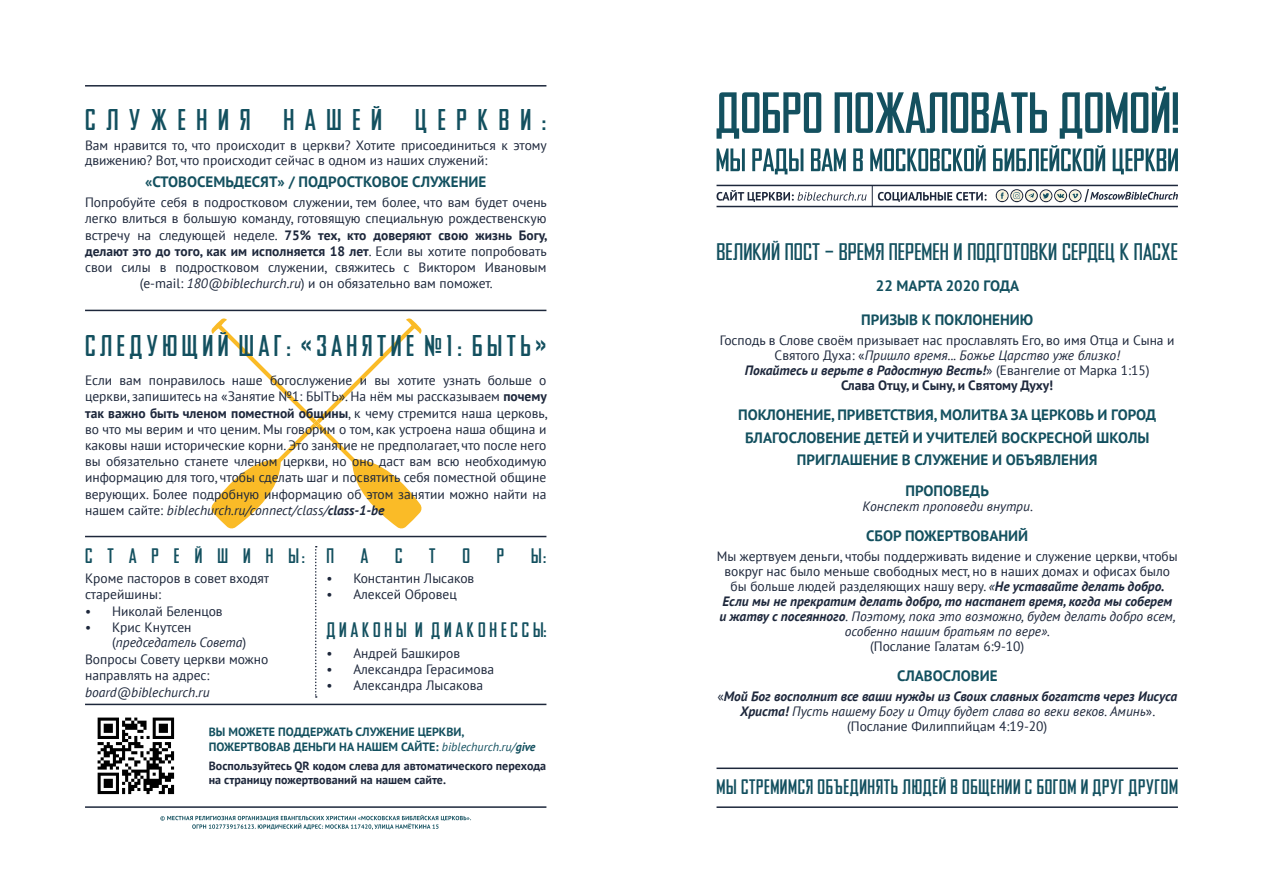
<style>
.page{position:relative;width:1263px;height:893px;background:#fff}
.page>*{position:absolute;margin:0;border:0;box-sizing:border-box;transform-origin:0 0}
.t1{font:condensed 30px "Agency Gothic CT";letter-spacing:.15em;color:#13505f}
.t2{font:condensed 30px "Agency Gothic CT";letter-spacing:.36em;color:#13505f}
.t3{font:500 24px "Agency Gothic CT";color:#13505f}
.t4{font:condensed 21px "Agency Gothic CT";letter-spacing:.03em;color:#13505f}
.t5{font:condensed 21px "Agency Gothic CT";letter-spacing:.185em;color:#13505f}
.t6{font:condensed 21px "Agency Gothic CT";letter-spacing:.72em;color:#13505f}
.t7{font:700 15px "PT Sans";color:#13505f}
.t8{font:13.5px/16.2px "PT Sans";color:#1d273b;text-align:center}
.t9{font:italic 700 13.5px/15px "PT Sans";color:#1d273b;text-align:center}
.t10{font:italic 13.5px/15.5px "PT Sans";color:#1d273b}
.t11{font:700 13.5px "PT Sans";color:#1d273b}
.t12{font:700 12px/14.4px "PT Sans";color:#1d273b}
.t13{font:700 12px/14.4px "PT Sans";color:#13505f}
.s1{font-weight:700}
.s2{font-style:italic}
.s3{font-weight:700;font-style:italic}
.s4{font-style:normal}
.s5{font-weight:400;font-style:italic}
.s6{font-weight:400;font-style:normal}
.s7{font-weight:400}
</style>
<div class="page">
<svg style="left:211px;top:318px;width:210px;height:210px"></svg>
<hr style="left:85px;top:536px;width:461px;height:1px;background:#1d273b">
<hr style="left:85px;top:85px;width:461px;height:2px;background:#1d273b">
<hr style="left:85px;top:310px;width:461px;height:1px;background:#1d273b">
<img style="left:85px;top:705px;width:101px;height:90px">
<svg style="left:315px;top:546px;width:2px;height:152px"></svg>
<hr style="left:85px;top:704px;width:461px;height:1px;background:#1d273b">
<hr style="left:85px;top:806px;width:461px;height:2px;background:#1d273b">
<svg style="left:160px;top:815px;width:311px;height:14px"></svg>
<svg style="left:716px;top:87px;width:462px;height:52px"></svg>
<svg style="left:716px;top:145px;width:462px;height:29px"></svg>
<hr style="left:716px;top:185px;width:462px;height:1px;background:#1d273b">
<hr style="left:716px;top:206px;width:462px;height:1px;background:#1d273b">
<svg style="left:996px;top:189px;width:182px;height:13px"></svg>
<svg style="left:716px;top:185px;width:270px;height:22px"></svg>
<hr style="left:716px;top:806px;width:462px;height:2px;background:#1d273b">
<hr style="left:716px;top:767px;width:462px;height:2px;background:#1d273b">
<p class="t2" style="left:85px;top:105px;width:463px">СЛУЖЕНИЯ НАШЕЙ ЦЕРКВИ:</p>
<p class="t8" style="left:85px;top:137px;width:463px;line-height:15px;text-align:left">Вам нравится то, что происходит в церкви? Хотите присоединиться к этому движению? Вот, что происходит сейчас в одном из наших служений:</p>
<p class="t7" style="left:145px;top:172px;width:343px">«СТОВОСЕМЬДЕСЯТ» / ПОДРОСТКОВОЕ СЛУЖЕНИЕ</p>
<p class="t8" style="left:85px;top:194px;width:464px">Попробуйте себя в подростковом служении, тем более, что вам будет очень легко влиться в большую команду, готовящую специальную рождественскую встречу на следующей неделе. <span class="s1">75% тех, кто доверяют свою жизнь Богу, делают это до того, как им исполняется 18 лет</span>. Если вы хотите попробовать свои силы в подростковом служении, свяжитесь с Виктором Ивановым (e-mail: <span class="s2">180@biblechurch.ru</span>) и он обязательно вам поможет.</p>
<p class="t1" style="left:85px;top:331px;width:463px">СЛЕДУЮЩИЙ ШАГ: «ЗАНЯТИЕ №1: БЫТЬ»</p>
<p class="t8" style="left:85px;top:372px;width:464px;text-align:justify">Если вам понравилось наше богослужение и вы хотите узнать больше о церкви, запишитесь на «Занятие №1: БЫТЬ». На нём мы рассказываем <span class="s1">почему так важно быть членом поместной общины</span>, к чему стремится наша церковь, во что мы верим и что ценим. Мы говорим о том, как устроена наша община и каковы наши исторические корни. Это занятие не предполагает, что после него вы обязательно станете членом церкви, но оно даст вам всю необходимую информацию для того, чтобы сделать шаг и посвятить себя поместной общине верующих. Более подробную информацию об этом занятии можно найти на нашем сайте: <span class="s2">biblechurch.ru/connect/class/</span><span class="s3">class-1-be</span></p>
<p class="t6" style="left:85px;top:545px;width:222px">СТАРЕЙШИНЫ:</p>
<p class="t8" style="left:85px;top:570px;width:186px;text-align:left">Кроме пасторов в совет входят старейшины:</p>
<p class="t8" style="left:85px;top:602px;width:139px">• Николай Беленцов</p>
<p class="t10" style="left:112px;top:619px;width:136px;text-indent:-27px"><span class="s4">• Крис Кнутсен (</span>председатель Совета<span class="s4">)</span></p>
<p class="t8" style="left:85px;top:651px;width:185px;text-align:left">Вопросы Совету церкви можно направлять на адрес: <span class="s2">board@biblechurch.ru</span></p>
<p class="t4" style="left:326px;top:545px;width:9px">П</p>
<p class="t4" style="left:361px;top:545px;width:9px">А</p>
<p class="t4" style="left:395px;top:545px;width:9px">С</p>
<p class="t4" style="left:429px;top:545px;width:8px">Т</p>
<p class="t4" style="left:462px;top:545px;width:9px">О</p>
<p class="t4" style="left:497px;top:545px;width:9px">Р</p>
<p class="t4" style="left:531px;top:545px;width:17px">Ы:</p>
<p class="t8" style="left:326px;top:570px;width:149px">• Константин Лысаков</p>
<p class="t8" style="left:326px;top:586px;width:132px">• Алексей Обровец</p>
<p class="t5" style="left:326px;top:620px;width:222px">ДИАКОНЫ И ДИАКОНЕССЫ:</p>
<p class="t8" style="left:326px;top:645px;width:135px">• Андрей Башкиров</p>
<p class="t8" style="left:326px;top:661px;width:169px">• Александра Герасимова</p>
<p class="t8" style="left:326px;top:677px;width:158px">• Александра Лысакова</p>
<p class="t13" style="left:209px;top:725px;width:328px">ВЫ МОЖЕТЕ ПОДДЕРЖАТЬ СЛУЖЕНИЕ ЦЕРКВИ,<br>ПОЖЕРТВОВАВ ДЕНЬГИ НА НАШЕМ САЙТЕ: <span class="s5">biblechurch.ru/</span><span class="s2">give</span></p>
<p class="t12" style="left:209px;top:758px;width:339px">Воспользуйтесь QR кодом слева для автоматического перехода на страницу пожертвований на нашем сайте.</p>
<p class="t3" style="left:716px;top:240px;width:463px">ВЕЛИКИЙ ПОСТ – ВРЕМЯ ПЕРЕМЕН И ПОДГОТОВКИ СЕРДЕЦ К ПАСХЕ</p>
<p class="t7" style="left:876px;top:276px;width:145px">22 МАРТА 2020 ГОДА</p>
<p class="t7" style="left:861px;top:310px;width:174px">ПРИЗЫВ К ПОКЛОНЕНИЮ</p>
<p class="t8" style="left:720px;top:332px;width:456px;line-height:15px">Господь в Слове своём призывает нас прославлять Его, во имя Отца и Сына и<br>Святого Духа: «<span class="s2">Пришло время... Божье Царство уже близко!</span></p>
<p class="t9" style="left:745px;top:362px;width:406px">Покайтесь и верьте в Радостную Весть!<span class="s6">» (Евангелие от Марка 1:15)</span></p>
<p class="t11" style="left:841px;top:376px;width:213px">Слава Отцу, и Сыну, и Святому Духу!</p>
<p class="t7" style="left:738px;top:405px;width:420px">ПОКЛОНЕНИЕ, ПРИВЕТСТВИЯ, МОЛИТВА ЗА ЦЕРКОВЬ И ГОРОД</p>
<p class="t7" style="left:745px;top:427px;width:406px">БЛАГОСЛОВЕНИЕ ДЕТЕЙ И УЧИТЕЛЕЙ ВОСКРЕСНОЙ ШКОЛЫ</p>
<p class="t7" style="left:797px;top:450px;width:302px">ПРИГЛАШЕНИЕ В СЛУЖЕНИЕ И ОБЪЯВЛЕНИЯ</p>
<p class="t7" style="left:905px;top:480px;width:85px">ПРОПОВЕДЬ</p>
<p class="t10" style="left:862px;top:498px;width:172px">Конспект проповеди внутри<span class="s4">.</span></p>
<p class="t7" style="left:866px;top:526px;width:163px">СБОР ПОЖЕРТВОВАНИЙ</p>
<p class="t8" style="left:717px;top:548px;width:463px;line-height:15px">Мы жертвуем деньги, чтобы поддерживать видение и служение церкви, чтобы вокруг нас было меньше свободных мест, но в наших домах и офисах было бы больше людей разделяющих нашу веру. <span class="s2">«</span><span class="s3">Не уставайте делать добро.<br>Если мы не прекратим делать добро, то настанет время, когда мы соберем<br>и жатву с посеянного</span><span class="s2">. Поэтому, пока это возможно, будем делать добро всем, особенно нашим братьям по вере».</span></p>
<p class="t8" style="left:870px;top:637px;width:156px">(Послание Галатам 6:9-10)</p>
<p class="t7" style="left:897px;top:666px;width:102px">СЛАВОСЛОВИЕ</p>
<p class="t9" style="left:717px;top:688px;width:461px"><span class="s6">«</span>Мой Бог восполнит все ваши нужды из Своих славных богатств через Иисуса<br>Христа! <span class="s7">Пусть нашему Богу и Отцу будет слава во веки веков. Аминь</span><span class="s6">».</span></p>
<p class="t8" style="left:847px;top:717px;width:202px">(Послание Филиппийцам 4:19-20)</p>
<p class="t4" style="left:716px;top:776px;width:463px">МЫ СТРЕМИМСЯ ОБЪЕДИНЯТЬ ЛЮДЕЙ В ОБЩЕНИИ С БОГОМ И ДРУГ ДРУГОМ</p>
</div>
